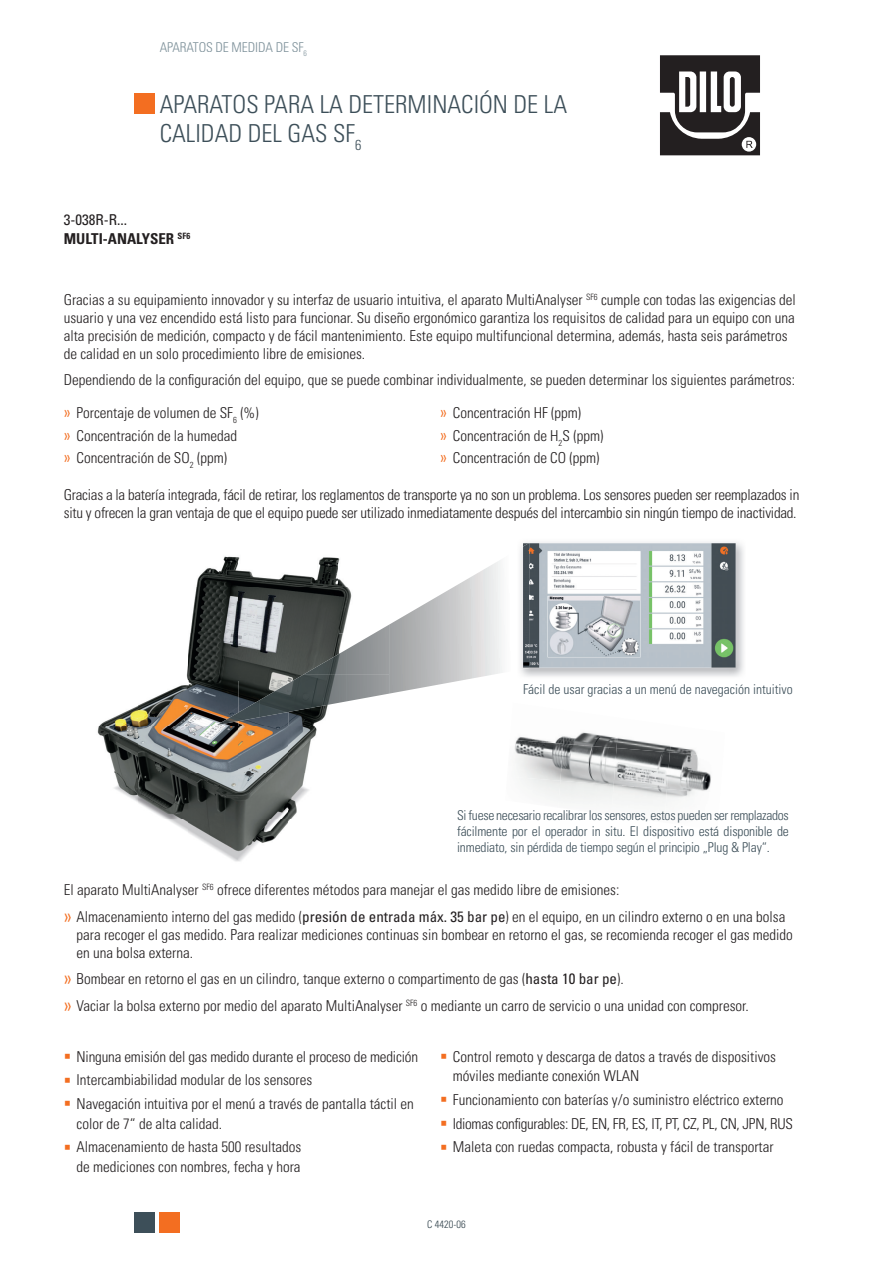
<style>
.page{position:relative;width:893px;height:1263px;background:#fff}
.page>*{position:absolute;margin:0;border:0;box-sizing:border-box;transform-origin:0 0}
.t1{font:24.75px/29.7px "Univers LTCYR 47 Light Cond";color:#3d4f59}
.t2{font:15px/18px "Univers LTCYR 47 Light Cond";color:#231f20}
.t3{font:15px "Univers LTCYR 47 Light Cond";letter-spacing:-.02em;color:#231f20}
.t4{font:15px "Univers LTCYR 67 Bold Cond";color:#231f20}
.t5{font:condensed 15px "Univers LTCYR 57";color:#231f20}
.t6{font:13.5px/16.2px "Univers LTCYR 47 Light Cond";letter-spacing:-.01em;color:#3d4f59;text-align:justify}
.t7{font:13.5px "Univers LTCYR 47 Light Cond";letter-spacing:-.01em;color:#7e919a}
.t8{font:10.5px "Univers LTCYR 47 Light Cond";color:#33444d}
.s1{font-size:18px;color:#f36e21}
.s2{font-size:21px;color:#f36e21}
.s3{font-family:"Univers LTCYR 57";font-stretch:condensed}
.s4{font-family:"Calibri";font-size:21px;color:#f36e21}
</style>
<div class="page">
<div style="left:134px;top:1212px;width:21px;height:20px;background:#3d4f59"></div>
<div style="left:159px;top:1212px;width:21px;height:20px;background:#f36e21"></div>
<div style="left:134px;top:93px;width:21px;height:20px;background:#f36e21"></div>
<img style="left:190px;top:556px;width:162px;height:78px">
<img style="left:98px;top:634px;width:241px;height:93px">
<img style="left:339px;top:634px;width:4px;height:16px">
<img style="left:97px;top:727px;width:220px;height:135px">
<img style="left:517px;top:736px;width:46px;height:4px">
<img style="left:563px;top:732px;width:53px;height:12px">
<img style="left:616px;top:737px;width:54px;height:11px">
<img style="left:670px;top:746px;width:26px;height:6px">
<img style="left:514px;top:740px;width:49px;height:36px">
<img style="left:560px;top:744px;width:57px;height:37px">
<img style="left:614px;top:748px;width:56px;height:37px">
<img style="left:667px;top:752px;width:44px;height:37px">
<img style="left:558px;top:781px;width:56px;height:27px">
<img style="left:611px;top:785px;width:56px;height:23px">
<img style="left:664px;top:789px;width:45px;height:19px">
<img style="left:529px;top:543px;width:207px;height:125px">
<svg style="left:389px;top:560px;width:114px;height:134px"></svg>
<img style="left:303px;top:650px;width:43px;height:59px">
<img style="left:346px;top:625px;width:43px;height:76px">
<img style="left:217px;top:700px;width:43px;height:25px">
<img style="left:260px;top:675px;width:43px;height:42px">
<img style="left:523px;top:543px;width:6px;height:125px">
<svg style="left:660px;top:55px;width:100px;height:100px"></svg>
<p class="t7" style="left:160px;top:38px;width:149px">APARATOS DE MEDIDA DE SF<sub>6</sub></p>
<h1 class="t1" style="left:160px;top:88px;width:409px">APARATOS PARA LA DETERMINACIÓN DE LA<br>CALIDAD DEL GAS SF<sub>6</sub></h1>
<p class="t5" style="left:64px;top:210px;width:65px">3-038R-R...</p>
<p class="t4" style="left:64px;top:229px;width:128px">MULTI-ANALYSER <sup>SF6</sup></p>
<p class="t2" style="left:64px;top:289px;width:734px">Gracias a su equipamiento innovador y su interfaz de usuario intuitiva, el aparato MultiAnalyser <sup>SF6</sup> cumple con todas las exigencias del usuario y una vez encendido está listo para funcionar. Su diseño ergonómico garantiza los requisitos de calidad para un equipo con una alta precisión de medición, compacto y de fácil mantenimiento. Este equipo multifuncional determina, además, hasta seis parámetros de calidad en un solo procedimiento libre de emisiones.</p>
<p class="t2" style="left:64px;top:370px;width:733px">Dependiendo de la configuración del equipo, que se puede combinar individualmente, se pueden determinar los siguientes parámetros:</p>
<p class="t2" style="left:64px;top:401px;width:196px;line-height:22.2px"><span class="s1">»</span> Porcentaje de volumen de SF<sub>6</sub> (%) <span class="s1">»</span> Concentración de la humedad<br><span class="s1">»</span> Concentración de SO<sub>2</sub> (ppm)</p>
<p class="t2" style="left:440px;top:401px;width:165px;line-height:22.2px"><span class="s1">»</span> Concentración HF (ppm)<br><span class="s1">»</span> Concentración de H<sub>2</sub>S (ppm) <span class="s1">»</span> Concentración de CO (ppm)</p>
<p class="t2" style="left:64px;top:484px;width:737px">Gracias a la batería integrada, fácil de retirar, los reglamentos de transporte ya no son un problema. Los sensores pueden ser reemplazados in situ y ofrecen la gran ventaja de que el equipo puede ser utilizado inmediatamente después del intercambio sin ningún tiempo de inactividad.</p>
<p class="t6" style="left:523px;top:681px;width:271px">Fácil de usar gracias a un menú de navegación intuitivo</p>
<p class="t6" style="left:457px;top:806px;width:333px">Si fuese necesario recalibrar los sensores, estos pueden ser remplazados fácilmente por el operador in situ. El dispositivo está disponible de inmediato, sin pérdida de tiempo según el principio „Plug &amp; Play“.</p>
<p class="t2" style="left:64px;top:876px;width:723px;line-height:26.5px">El aparato MultiAnalyser <sup>SF6</sup> ofrece diferentes métodos para manejar el gas medido libre de emisiones:<br><span class="s2">»</span> Almacenamiento interno del gas medido (<span class="s3">presión de entrada máx. 35 bar pe</span>) en el equipo, en un cilindro externo o en una bolsa</p>
<p class="t2" style="left:77px;top:924px;width:718px">para recoger el gas medido. Para realizar mediciones continuas sin bombear en retorno el gas, se recomienda recoger el gas medido en una bolsa externa.</p>
<p class="t2" style="left:64px;top:965px;width:686px;line-height:26.5px"><span class="s2">»</span> Bombear en retorno el gas en un cilindro, tanque externo o compartimento de gas (<span class="s3">hasta 10 bar pe</span>).<br><span class="s2">»</span> Vaciar la bolsa externo por medio del aparato MultiAnalyser <sup>SF6</sup> o mediante un carro de servicio o una unidad con compresor.</p>
<p class="t2" style="left:64px;top:1046px;width:356px"><span class="s4">▪</span> Ninguna emisión del gas medido durante el proceso de medición</p>
<p class="t2" style="left:64px;top:1070px;width:250px"><span class="s4">▪</span> Intercambiabilidad modular de los sensores</p>
<p class="t2" style="left:77px;top:1093px;width:339px;line-height:19.5px;text-indent:-13px"><span class="s4">▪</span> Navegación intuitiva por el menú a través de pantalla táctil en color de 7“ de alta calidad.</p>
<p class="t2" style="left:64px;top:1136px;width:239px;line-height:19.5px;text-align:right"><span class="s4">▪</span> Almacenamiento de hasta 500 resultados de mediciones con nombres, fecha y hora</p>
<p class="t2" style="left:453px;top:1046px;width:325px;line-height:19.5px;text-indent:-13px"><span class="s4">▪</span> Control remoto y descarga de datos a través de dispositivos móviles mediante conexión WLAN</p>
<p class="t2" style="left:440px;top:1090px;width:345px"><span class="s4">▪</span> Funcionamiento con baterías y/o suministro eléctrico externo</p>
<p class="t3" style="left:440px;top:1113px;width:354px"><span class="s4">▪</span> Idiomas configurables: DE, EN, FR, ES, IT, PT, CZ, PL, CN, JPN, RUS</p>
<p class="t2" style="left:440px;top:1137px;width:335px"><span class="s4">▪</span> Maleta con ruedas compacta, robusta y fácil de transportar</p>
<p class="t8" style="left:427px;top:1217px;width:40px">C 4420-06</p>
</div>
